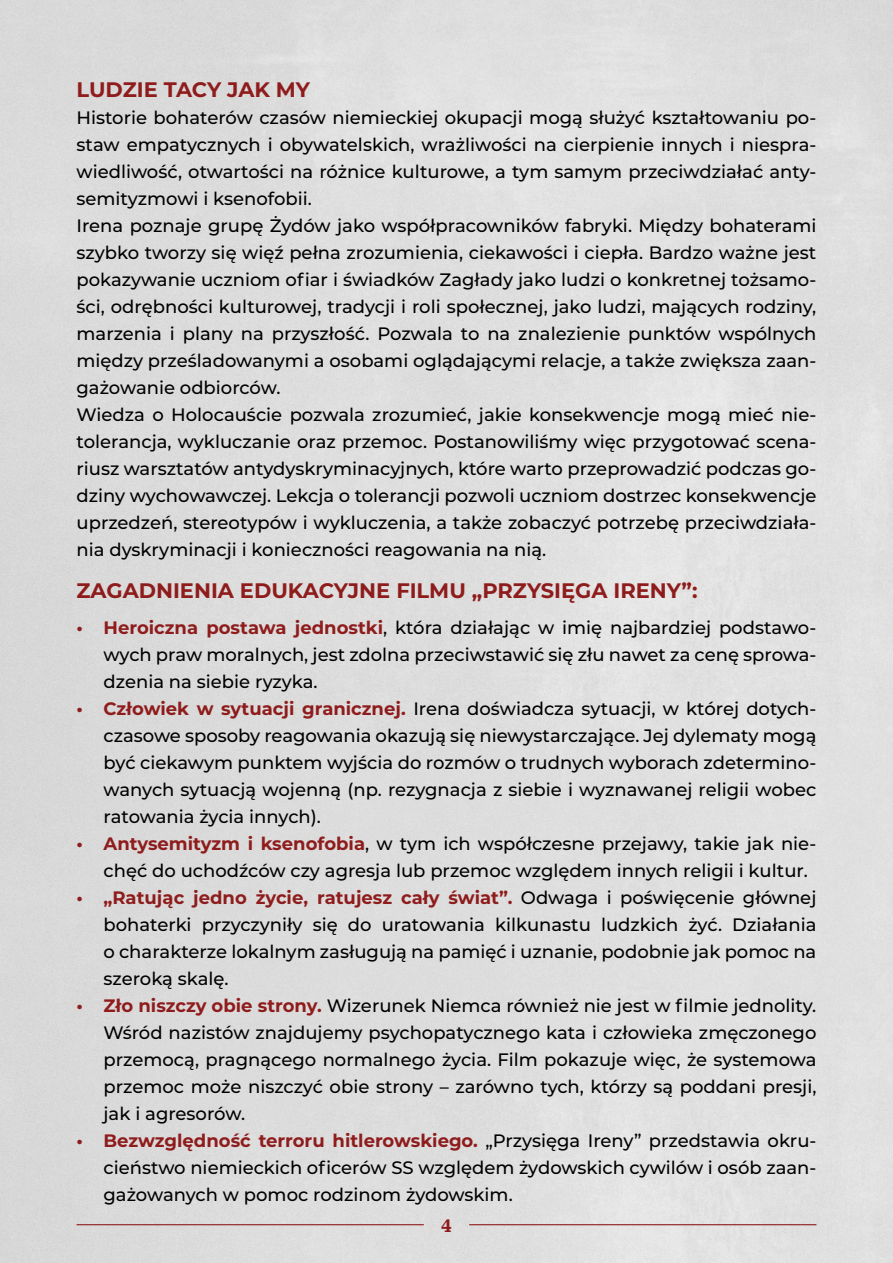
<style>
.page{position:relative;width:893px;height:1263px;background:#fff}
.page>*{position:absolute;margin:0;border:0;box-sizing:border-box;transform-origin:0 0}
.t1{font:700 21px "Montserrat";color:#8f1c1c}
.t2{font:500 18px/27px "Montserrat";color:#000;text-align:justify}
.t3{font:700 18px "Abril Text";color:#8f1c1c}
.s1{font-weight:700;color:#8f1c1c}
</style>
<div class="page">
<hr style="left:77px;top:1224px;width:347px;height:1px;background:#8f1c1c">
<hr style="left:469px;top:1224px;width:347px;height:1px;background:#8f1c1c">
<p class="t1" style="left:77px;top:74px;width:235px">LUDZIE TACY JAK MY</p>
<p class="t2" style="left:77px;top:103px;width:741px;text-align:left">Historie bohaterów czasów niemieckiej okupacji mogą służyć kształtowaniu po&shy;staw empatycznych i obywatelskich, wrażliwości na cierpienie innych i niespra&shy;wiedliwość, otwartości na różnice kulturowe, a tym samym przeciwdziałać anty&shy;semityzmowi i ksenofobii.<br>Irena poznaje grupę Żydów jako współpracowników fabryki. Między bohaterami szybko tworzy się więź pełna zrozumienia, ciekawości i ciepła. Bardzo ważne jest pokazywanie uczniom ofiar i świadków Zagłady jako ludzi o konkretnej tożsamo&shy;ści, odrębności kulturowej, tradycji i roli społecznej, jako ludzi, mających rodziny, marzenia i plany na przyszłość. Pozwala to na znalezienie punktów wspólnych między prześladowanymi a osobami oglądającymi relacje, a także zwiększa zaan&shy;gażowanie odbiorców.<br>Wiedza o Holocauście pozwala zrozumieć, jakie konsekwencje mogą mieć nie&shy;tolerancja, wykluczanie oraz przemoc. Postanowiliśmy więc przygotować scena&shy;riusz warsztatów antydyskryminacyjnych, które warto przeprowadzić podczas go&shy;dziny wychowawczej. Lekcja o tolerancji pozwoli uczniom dostrzec konsekwencje uprzedzeń, stereotypów i wykluczenia, a także zobaczyć potrzebę przeciwdziała&shy;nia dyskryminacji i konieczności reagowania na nią.</p>
<p class="t1" style="left:77px;top:575px;width:622px">ZAGADNIENIA EDUKACYJNE FILMU „PRZYSIĘGA IRENY”:</p>
<p class="t2" style="left:104px;top:613px;width:714px;text-indent:-27px"><span class="s1">• Heroiczna postawa jednostki</span>, która działając w imię najbardziej podstawo&shy;wych praw moralnych, jest zdolna przeciwstawić się złu nawet za cenę sprowa&shy;dzenia na siebie ryzyka.</p>
<p class="t2" style="left:104px;top:694px;width:714px;text-indent:-27px"><span class="s1">• Człowiek w sytuacji granicznej.</span> Irena doświadcza sytuacji, w której dotych&shy;czasowe sposoby reagowania okazują się niewystarczające. Jej dylematy mogą być ciekawym punktem wyjścia do rozmów o trudnych wyborach zdetermino&shy;wanych sytuacją wojenną (np. rezygnacja z siebie i wyznawanej religii wobec ratowania życia innych).</p>
<p class="t2" style="left:104px;top:829px;width:714px;text-indent:-27px"><span class="s1">• Antysemityzm i ksenofobia</span>, w tym ich współczesne przejawy, takie jak nie&shy;chęć do uchodźców czy agresja lub przemoc względem innych religii i kultur.</p>
<p class="t2" style="left:104px;top:883px;width:714px;text-indent:-27px"><span class="s1">• „Ratując jedno życie, ratujesz cały świat”.</span> Odwaga i poświęcenie głównej bohaterki przyczyniły się do uratowania kilkunastu ludzkich żyć. Działania o charakterze lokalnym zasługują na pamięć i uznanie, podobnie jak pomoc na szeroką skalę.</p>
<p class="t2" style="left:104px;top:991px;width:714px;text-indent:-27px"><span class="s1">• Zło niszczy obie strony.</span> Wizerunek Niemca również nie jest w filmie jednolity.<br>Wśród nazistów znajdujemy psychopatycznego kata i człowieka zmęczonego przemocą, pragnącego normalnego życia. Film pokazuje więc, że systemowa przemoc może niszczyć obie strony – zarówno tych, którzy są poddani presji, jak i agresorów.</p>
<p class="t2" style="left:104px;top:1126px;width:714px;text-indent:-27px"><span class="s1">• Bezwzględność terroru hitlerowskiego.</span> „Przysięga Ireny” przedstawia okru&shy;cieństwo niemieckich oficerów SS względem żydowskich cywilów i osób zaan&shy;gażowanych w pomoc rodzinom żydowskim.</p>
<p class="t3" style="left:441px;top:1212px;width:12px">4</p>
</div>
